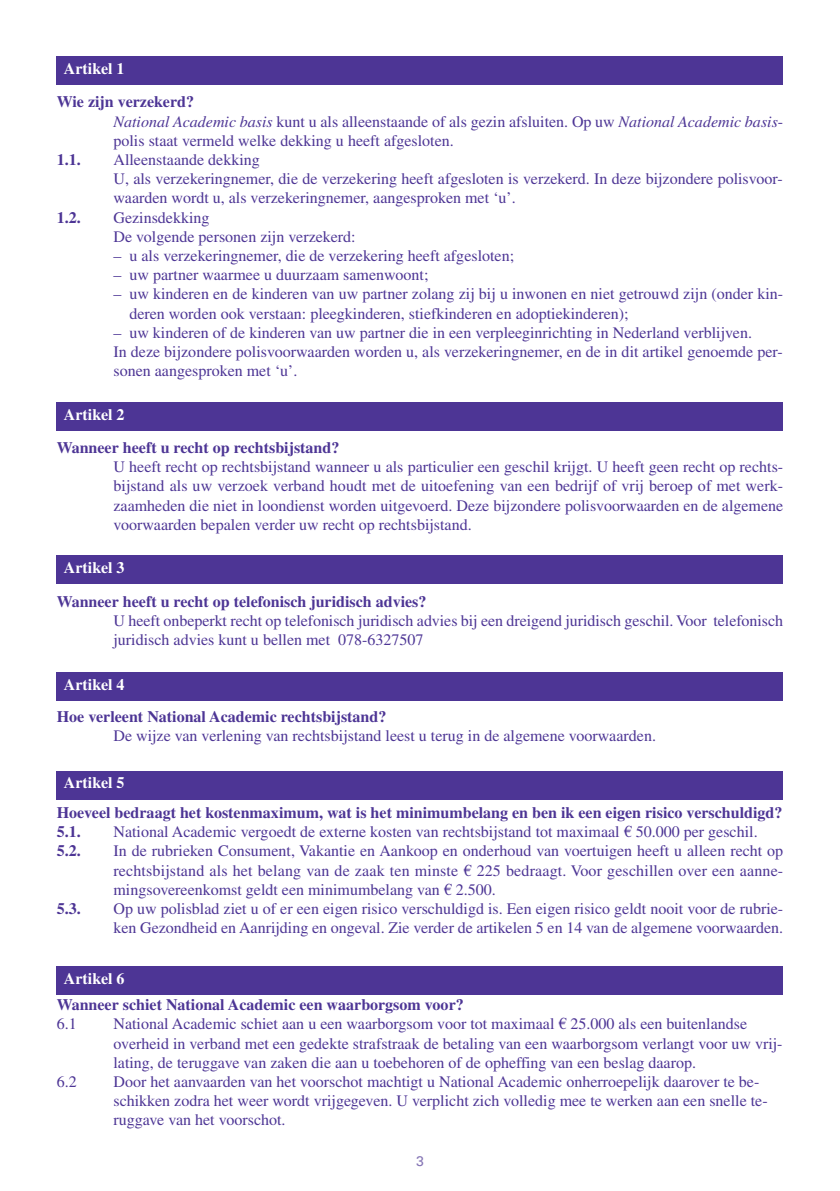
<style>
.page{position:relative;width:840px;height:1191px;background:#fff}
.page>*{position:absolute;margin:0;border:0;box-sizing:border-box;transform-origin:0 0}
.t1{font:16px/19.2px "Times LT Std";color:#4d3595}
.t2{font:700 16px/19.2px "Times LT Std";color:#4d3595}
.t3{font:700 16px "Times LT Std";color:#fff}
.t4{font:14px "Univers LT Std";color:#8575b5}
.s1{font-weight:700}
.s2{font-style:italic}
</style>
<div class="page">
<div style="left:57px;top:57px;width:725px;height:28px;background:#4d3595"></div>
<div style="left:57px;top:403px;width:725px;height:28px;background:#4d3595"></div>
<div style="left:57px;top:556px;width:725px;height:28px;background:#4d3595"></div>
<div style="left:57px;top:672px;width:725px;height:28px;background:#4d3595"></div>
<div style="left:57px;top:771px;width:725px;height:28px;background:#4d3595"></div>
<div style="left:57px;top:966px;width:725px;height:29px;background:#4d3595"></div>
<p class="t3" style="left:64px;top:63px;width:62px">Artikel 1</p>
<p class="t1" style="left:113px;top:94px;width:670px;text-indent:-57px"><span class="s1">Wie zijn verzekerd?<br></span><span class="s2">National Academic basis</span> kunt u als alleenstaande of als gezin afsluiten. Op uw <span class="s2">National Academic basis&shy;</span>polis staat vermeld welke dekking u heeft afgesloten.</p>
<p class="t2" style="left:57px;top:152px;width:25px">1.1.</p>
<p class="t1" style="left:113px;top:152px;width:670px">Alleenstaande dekking<br>U, als verzekeringnemer, die de verzekering heeft afgesloten is verzekerd. In deze bijzondere polisvoor&shy;waarden wordt u, als verzekeringnemer, aangesproken met ‘u’.</p>
<p class="t2" style="left:57px;top:209px;width:25px">1.2.</p>
<p class="t1" style="left:113px;top:209px;width:243px">Gezinsdekking<br>De volgende personen zijn verzekerd:</p>
<p class="t1" style="left:113px;top:248px;width:402px">– u als verzekeringnemer, die de verzekering heeft afgesloten;</p>
<p class="t1" style="left:113px;top:267px;width:316px">– uw partner waarmee u duurzaam samenwoont;</p>
<p class="t1" style="left:129px;top:286px;width:655px;text-indent:-16px">– uw kinderen en de kinderen van uw partner zolang zij bij u inwonen en niet getrouwd zijn (onder kin&shy;deren worden ook verstaan: pleegkinderen, stiefkinderen en adoptiekinderen);</p>
<p class="t1" style="left:113px;top:324px;width:670px">– uw kinderen of de kinderen van uw partner die in een verpleeginrichting in Nederland verblijven.<br>In deze bijzondere polisvoorwaarden worden u, als verzekeringnemer, en de in dit artikel genoemde per&shy;sonen aangesproken met ‘u’.</p>
<p class="t3" style="left:64px;top:409px;width:62px">Artikel 2</p>
<p class="t2" style="left:57px;top:440px;width:284px">Wanneer heeft u recht op rechtsbijstand?</p>
<p class="t1" style="left:113px;top:459px;width:671px;text-align:justify">U heeft recht op rechtsbijstand wanneer u als particulier een geschil krijgt. U heeft geen recht op rechts&shy;bijstand als uw verzoek verband houdt met de uitoefening van een bedrijf of vrij beroep of met werk&shy;zaamheden die niet in loondienst worden uitgevoerd. Deze bijzondere polisvoorwaarden en de algemene voorwaarden bepalen verder uw recht op rechtsbijstand.</p>
<p class="t3" style="left:64px;top:562px;width:62px">Artikel 3</p>
<p class="t2" style="left:57px;top:593px;width:371px">Wanneer heeft u recht op telefonisch juridisch advies?</p>
<p class="t1" style="left:113px;top:612px;width:670px">U heeft onbeperkt recht op telefonisch juridisch advies bij een dreigend juridisch geschil. Voor telefonisch juridisch advies kunt u bellen met 078-6327507</p>
<p class="t3" style="left:64px;top:678px;width:62px">Artikel 4</p>
<p class="t2" style="left:57px;top:708px;width:331px">Hoe verleent National Academic rechtsbijstand?</p>
<p class="t1" style="left:113px;top:728px;width:543px">De wijze van verlening van rechtsbijstand leest u terug in de algemene voorwaarden.</p>
<p class="t3" style="left:64px;top:777px;width:62px">Artikel 5</p>
<p class="t2" style="left:57px;top:804px;width:726px">Hoeveel bedraagt het kostenmaximum, wat is het minimumbelang en ben ik een eigen risico verschuldigd?<br>5.1.</p>
<p class="t1" style="left:113px;top:824px;width:645px">National Academic vergoedt de externe kosten van rechtsbijstand tot maximaal € 50.000 per geschil.</p>
<p class="t2" style="left:57px;top:843px;width:25px">5.2.</p>
<p class="t1" style="left:113px;top:843px;width:671px;text-align:justify">In de rubrieken Consument, Vakantie en Aankoop en onderhoud van voertuigen heeft u alleen recht op rechtsbijstand als het belang van de zaak ten minste € 225 bedraagt. Voor geschillen over een aanne&shy;mingsovereenkomst geldt een minimumbelang van € 2.500.</p>
<p class="t2" style="left:57px;top:900px;width:25px">5.3.</p>
<p class="t1" style="left:113px;top:900px;width:671px">Op uw polisblad ziet u of er een eigen risico verschuldigd is. Een eigen risico geldt nooit voor de rubrie&shy;ken Gezondheid en Aanrijding en ongeval. Zie verder de artikelen 5 en 14 van de algemene voorwaarden.</p>
<p class="t3" style="left:64px;top:973px;width:62px">Artikel 6</p>
<p class="t2" style="left:57px;top:996px;width:408px">Wanneer schiet National Academic een waarborgsom voor?</p>
<p class="t1" style="left:57px;top:1016px;width:22px">6.1</p>
<p class="t1" style="left:113px;top:1016px;width:670px">National Academic schiet aan u een waarborgsom voor tot maximaal € 25.000 als een buitenlandse overheid in verband met een gedekte strafstraak de betaling van een waarborgsom verlangt voor uw vrij&shy;lating, de teruggave van zaken die aan u toebehoren of de opheffing van een beslag daarop.</p>
<p class="t1" style="left:57px;top:1073px;width:22px">6.2</p>
<p class="t1" style="left:113px;top:1073px;width:655px">Door het aanvaarden van het voorschot machtigt u National Academic onherroepelijk daarover te be&shy;schikken zodra het weer wordt vrijgegeven. U verplicht zich volledig mee te werken aan een snelle te&shy;ruggave van het voorschot.</p>
<p class="t4" style="left:416px;top:1155px;width:9px">3</p>
</div>
